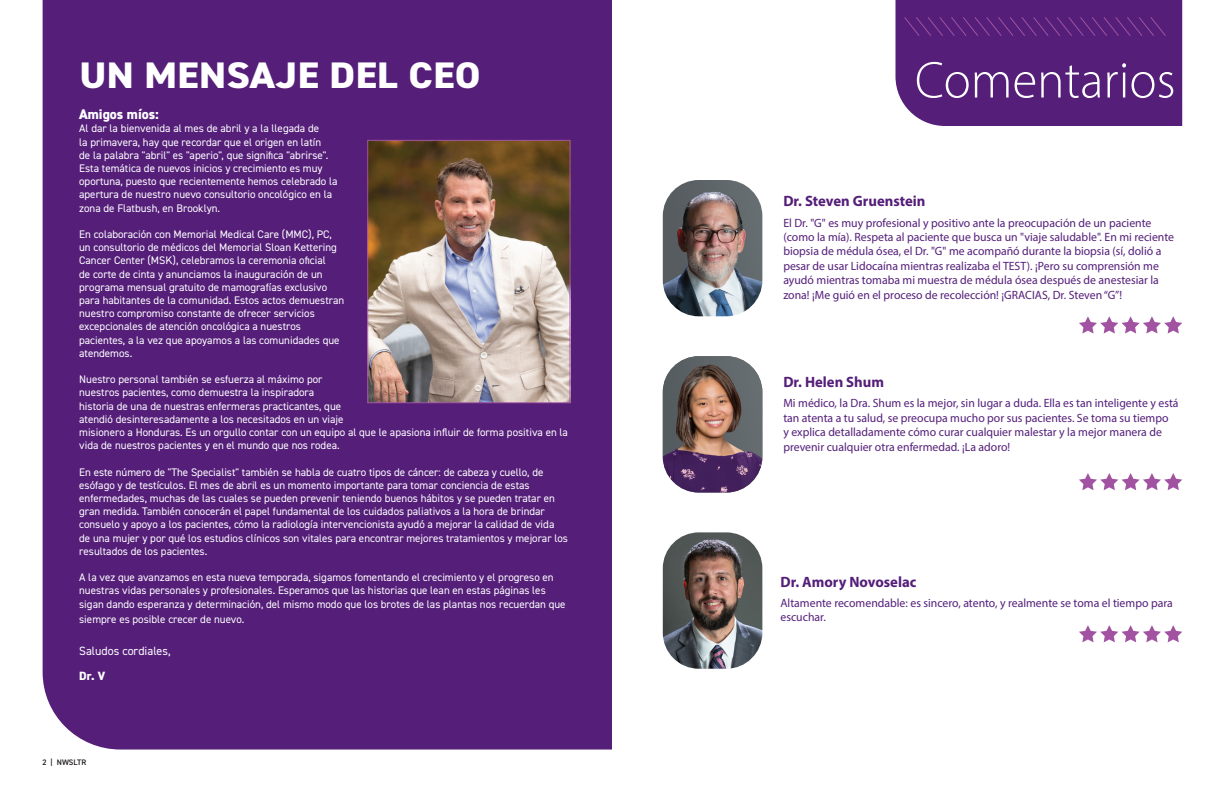
<style>
.page{position:relative;width:1224px;height:792px;background:#fff}
.page>*{position:absolute;margin:0;border:0;box-sizing:border-box;transform-origin:0 0}
.t1{font:300 52px "Myriad Pro";color:#fff}
.Quote_centered{font:800 37px "DIN2014";letter-spacing:.01em;color:#fff;scale:1.1 1}
.t2{font:700 15px "Myriad Pro";color:#541e79}
.Quote_centered-2{font:800 14px "DIN2014";color:#fff}
.t3{font:12px/14.4px "Myriad Pro";color:#541e79}
.Quote_centered-3{font:12px "DIN2014";color:#fff}
.Quote_centered-4{font:800 12px "DIN2014";color:#fff}
.Quote_centered-5{font:11px/13.2px "DIN2014";color:#fff}
.t4{font:600 8px "DIN2014";color:#231f20}
</style>
<div class="page">
<div style="left:43px;top:0;width:569px;height:750px;background:#541e79"></div>
<img style="left:369px;top:142px;width:200px;height:259px">
<div style="left:367px;top:140px;width:204px;height:263px;border:1px solid #a153a1"></div>
<img style="left:663px;top:180px;width:99px;height:136px">
<img style="left:663px;top:356px;width:99px;height:137px">
<img style="left:663px;top:532px;width:99px;height:137px">
<svg style="left:1079px;top:316px;width:103px;height:18px"></svg>
<svg style="left:1079px;top:473px;width:103px;height:17px"></svg>
<svg style="left:1079px;top:625px;width:103px;height:17px"></svg>
<div style="left:896px;top:0;width:286px;height:126px;background:#541e79"></div>
<p class="Quote_centered" style="left:79px;top:51px;width:366px">UN MENSAJE DEL CEO</p>
<p class="Quote_centered-2" style="left:79px;top:105px;width:81px">Amigos míos:</p>
<p class="Quote_centered-5" style="left:79px;top:122px;width:260px">Al dar la bienvenida al mes de abril y a la llegada de<br>la primavera, hay que recordar que el origen en latín<br>de la palabra "abril" es "aperio", que significa "abrirse".<br>Esta temática de nuevos inicios y crecimiento es muy oportuna, puesto que recientemente hemos celebrado la apertura de nuestro nuevo consultorio oncológico en la zona de Flatbush, en Brooklyn.</p>
<p class="Quote_centered-5" style="left:79px;top:227px;width:267px">En colaboración con Memorial Medical Care (MMC), PC, un consultorio de médicos del Memorial Sloan Kettering Cancer Center (MSK), celebramos la ceremonia oficial<br>de corte de cinta y anunciamos la inauguración de un programa mensual gratuito de mamografías exclusivo para habitantes de la comunidad. Estos actos demuestran nuestro compromiso constante de ofrecer servicios excepcionales de atención oncológica a nuestros pacientes, a la vez que apoyamos a las comunidades que atendemos.</p>
<p class="Quote_centered-5" style="left:79px;top:373px;width:490px">Nuestro personal también se esfuerza al máximo por<br>nuestros pacientes, como demuestra la inspiradora<br>historia de una de nuestras enfermeras practicantes, que<br>atendió desinteresadamente a los necesitados en un viaje<br>misionero a Honduras. Es un orgullo contar con un equipo al que le apasiona influir de forma positiva en la vida de nuestros pacientes y en el mundo que nos rodea.</p>
<p class="Quote_centered-5" style="left:79px;top:465px;width:490px">En este número de "The Specialist" también se habla de cuatro tipos de cáncer: de cabeza y cuello, de esófago y de testículos. El mes de abril es un momento importante para tomar conciencia de estas enfermedades, muchas de las cuales se pueden prevenir teniendo buenos hábitos y se pueden tratar en gran medida. También conocerán el papel fundamental de los cuidados paliativos a la hora de brindar consuelo y apoyo a los pacientes, cómo la radiología intervencionista ayudó a mejorar la calidad de vida de una mujer y por qué los estudios clínicos son vitales para encontrar mejores tratamientos y mejorar los resultados de los pacientes.</p>
<p class="Quote_centered-5" style="left:79px;top:571px;width:488px">A la vez que avanzamos en esta nueva temporada, sigamos fomentando el crecimiento y el progreso en nuestras vidas personales y profesionales. Esperamos que las historias que lean en estas páginas les sigan dando esperanza y determinación, del mismo modo que los brotes de las plantas nos recuerdan que</p>
<p class="Quote_centered-5" style="left:79px;top:612px;width:167px">siempre es posible crecer de nuevo.</p>
<p class="Quote_centered-3" style="left:79px;top:643px;width:93px">Saludos cordiales,</p>
<p class="Quote_centered-4" style="left:79px;top:667px;width:28px">Dr. V</p>
<p class="t4" style="left:42px;top:757px;width:45px">2 | NWSLTR</p>
<p class="t1" style="left:915px;top:49px;width:262px">Comentarios</p>
<p class="t2" style="left:783px;top:191px;width:144px">Dr. Steven Gruenstein</p>
<p class="t3" style="left:783px;top:215px;width:392px">El Dr. "G" es muy profesional y positivo ante la preocupación de un paciente (como la mía). Respeta al paciente que busca un "viaje saludable". En mi reciente biopsia de médula ósea, el Dr. "G" me acompañó durante la biopsia (sí, dolió a pesar de usar Lidocaína mientras realizaba el TEST). ¡Pero su comprensión me ayudó mientras tomaba mi muestra de médula ósea después de anestesiar la zona! ¡Me guió en el proceso de recolección! ¡GRACIAS, Dr. Steven “G”!</p>
<p class="t2" style="left:783px;top:372px;width:102px">Dr. Helen Shum</p>
<p class="t3" style="left:783px;top:396px;width:397px">Mi médico, la Dra. Shum es la mejor, sin lugar a duda. Ella es tan inteligente y está tan atenta a tu salud, se preocupa mucho por sus pacientes. Se toma su tiempo<br>y explica detalladamente cómo curar cualquier malestar y la mejor manera de prevenir cualquier otra enfermedad. ¡La adoro!</p>
<p class="t2" style="left:780px;top:572px;width:137px">Dr. Amory Novoselac</p>
<p class="t3" style="left:780px;top:596px;width:394px">Altamente recomendable: es sincero, atento, y realmente se toma el tiempo para escuchar.</p>
</div>
